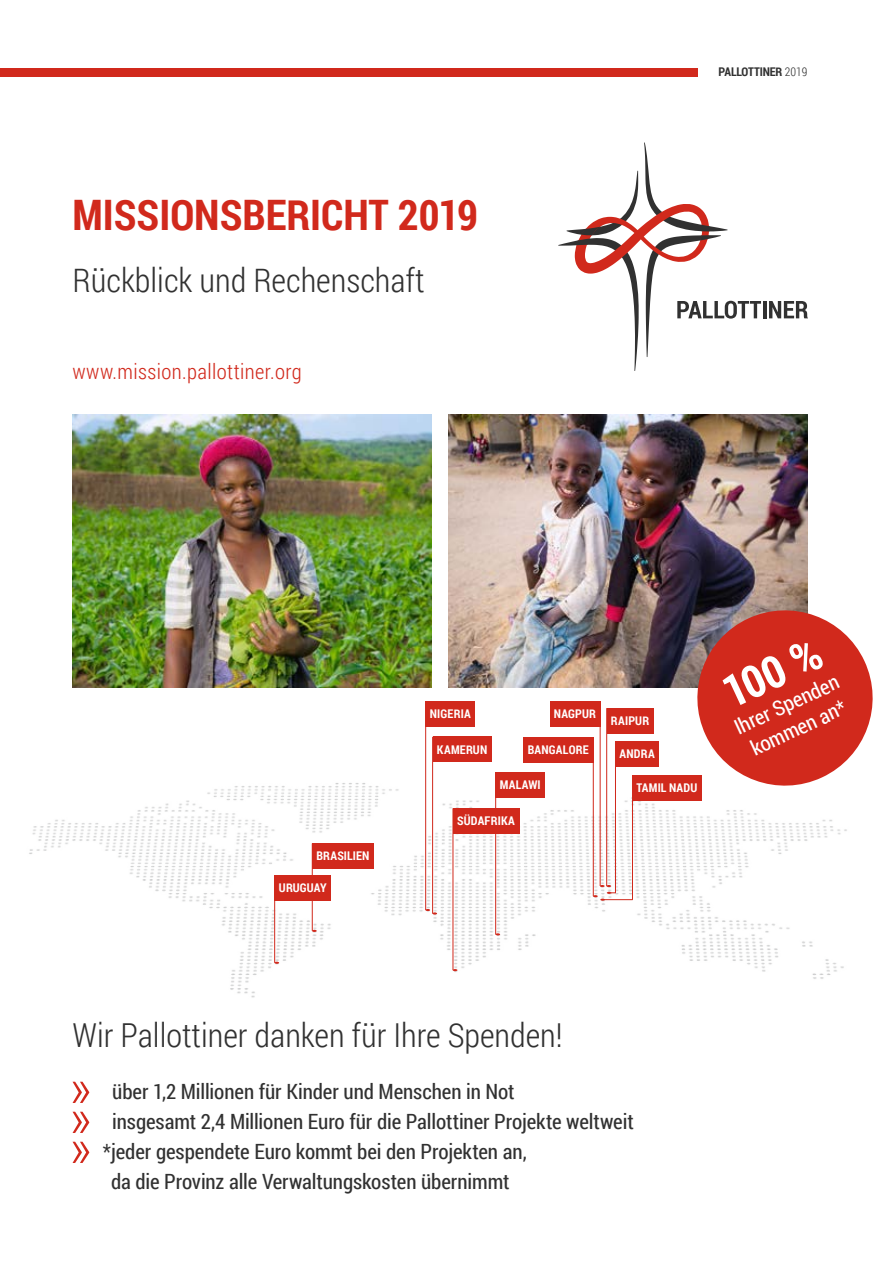
<style>
.page{position:relative;width:893px;height:1263px;background:#fff}
.page>*{position:absolute;margin:0;border:0;box-sizing:border-box;transform-origin:0 0}
.t1{font:700 45px "Roboto Condensed";color:#fff}
.t2{font:700 42px "Roboto Condensed";color:#d1291c}
.t3{font:300 33px "Roboto Condensed";color:#313131}
.t4{font:21px "Roboto Condensed";letter-spacing:-.005em;color:#313131}
.t5{font:300 21px "Roboto Condensed";letter-spacing:.02em;color:#d1291c}
.t6{font:21px "Roboto Condensed";color:#fff}
.t7{font:700 12px "Roboto Condensed";letter-spacing:.015em;color:#fff}
.t8{font:700 12px "Roboto Condensed";letter-spacing:-.01em;color:#313131}
.s1{font-weight:300}
</style>
<div class="page">
<img style="left:29px;top:472px;width:818px;height:526px">
<svg style="left:73px;top:1082px;width:16px;height:21px"></svg>
<svg style="left:73px;top:1112px;width:16px;height:21px"></svg>
<svg style="left:73px;top:1142px;width:16px;height:21px"></svg>
<svg style="left:558px;top:142px;width:203px;height:229px"></svg>
<hr style="left:763px;top:301px;width:3px;height:17px;background:#313131">
<svg style="left:769px;top:301px;width:39px;height:17px"></svg>
<img style="left:72px;top:414px;width:360px;height:273px">
<img style="left:449px;top:414px;width:359px;height:273px">
<svg style="left:685px;top:598px;width:188px;height:200px"></svg>
<div style="left:523px;top:737px;width:70px;height:25px;background:#d1291c"></div>
<hr style="left:593px;top:737px;width:1px;height:159px;background:#d1291c">
<div style="left:550px;top:701px;width:50px;height:25px;background:#d1291c"></div>
<hr style="left:600px;top:701px;width:1px;height:185px;background:#d1291c">
<div style="left:607px;top:708px;width:46px;height:25px;background:#d1291c"></div>
<hr style="left:606px;top:708px;width:1px;height:178px;background:#d1291c">
<div style="left:433px;top:737px;width:58px;height:25px;background:#d1291c"></div>
<hr style="left:432px;top:737px;width:1px;height:176px;background:#d1291c">
<div style="left:312px;top:843px;width:62px;height:26px;background:#d1291c"></div>
<hr style="left:312px;top:843px;width:1px;height:88px;background:#d1291c">
<div style="left:275px;top:875px;width:56px;height:26px;background:#d1291c"></div>
<hr style="left:274px;top:875px;width:1px;height:88px;background:#d1291c">
<div style="left:496px;top:772px;width:49px;height:26px;background:#d1291c"></div>
<hr style="left:495px;top:772px;width:1px;height:162px;background:#d1291c">
<svg style="left:425px;top:909px;width:12px;height:5px"></svg>
<div style="left:426px;top:701px;width:49px;height:25px;background:#d1291c"></div>
<hr style="left:425px;top:701px;width:1px;height:209px;background:#d1291c">
<div style="left:453px;top:808px;width:66px;height:26px;background:#d1291c"></div>
<hr style="left:453px;top:808px;width:1px;height:162px;background:#d1291c">
<div style="left:632px;top:775px;width:70px;height:26px;background:#d1291c"></div>
<hr style="left:632px;top:775px;width:1px;height:125px;background:#d1291c">
<div style="left:615px;top:741px;width:44px;height:26px;background:#d1291c"></div>
<hr style="left:615px;top:741px;width:1px;height:152px;background:#d1291c">
<svg style="left:593px;top:885px;width:40px;height:16px"></svg>
<div style="left:0;top:68px;width:697px;height:8px;background:#d1291c"></div>
<h2 class="t2" style="left:73px;top:198px;width:407px">MISSIONSBERICHT 2019</h2>
<h3 class="t3" style="left:73px;top:266px;width:354px">Rückblick und Rechenschaft</h3>
<p class="t5" style="left:73px;top:363px;width:231px">www.mission.pallottiner.org</p>
<p class="t8" style="left:719px;top:67px;width:90px">PALLOTTINER <span class="s1">2019</span></p>
<p class="t8" style="left:722px;top:67px;width:109px">PALLOTTINER <span class="s1">VOR ORT</span></p>
<p class="t7" style="left:316px;top:851px;width:55px">BRASILIEN</p>
<p class="t7" style="left:279px;top:883px;width:49px">URUGUAY</p>
<p class="t7" style="left:430px;top:709px;width:42px">NIGERIA</p>
<p class="t7" style="left:437px;top:744px;width:52px">KAMERUN</p>
<p class="t7" style="left:554px;top:709px;width:44px">NAGPUR</p>
<p class="t7" style="left:528px;top:745px;width:62px">BANGALORE</p>
<p class="t7" style="left:500px;top:780px;width:42px">MALAWI</p>
<p class="t7" style="left:457px;top:816px;width:59px">SÜDAFRIKA</p>
<p class="t7" style="left:611px;top:716px;width:40px">RAIPUR</p>
<p class="t7" style="left:619px;top:749px;width:37px">ANDRA</p>
<p class="t7" style="left:637px;top:783px;width:62px">TAMIL NADU</p>
<h1 class="t1" style="left:712px;top:665px;width:105px;rotate:-25deg">100 %</h1>
<p class="t6" style="left:732px;top:720px;width:114px;rotate:-25deg">Ihrer Spenden</p>
<p class="t6" style="left:748px;top:741px;width:104px;rotate:-25deg">kommen an*</p>
<h3 class="t3" style="left:73px;top:1021px;width:492px">Wir Pallottiner danken für Ihre Spenden!</h3>
<p class="t4" style="left:112px;top:1082px;width:404px">über 1,2 Millionen für Kinder und Menschen in Not</p>
<p class="t4" style="left:112px;top:1112px;width:523px">insgesamt 2,4 Millionen Euro für die Pallottiner Projekte weltweit</p>
<p class="t4" style="left:103px;top:1142px;width:425px">* jeder gespendete Euro kommt bei den Projekten an,</p>
<p class="t4" style="left:111px;top:1172px;width:400px">da die Provinz alle Verwaltungskosten übernimmt</p>
</div>
